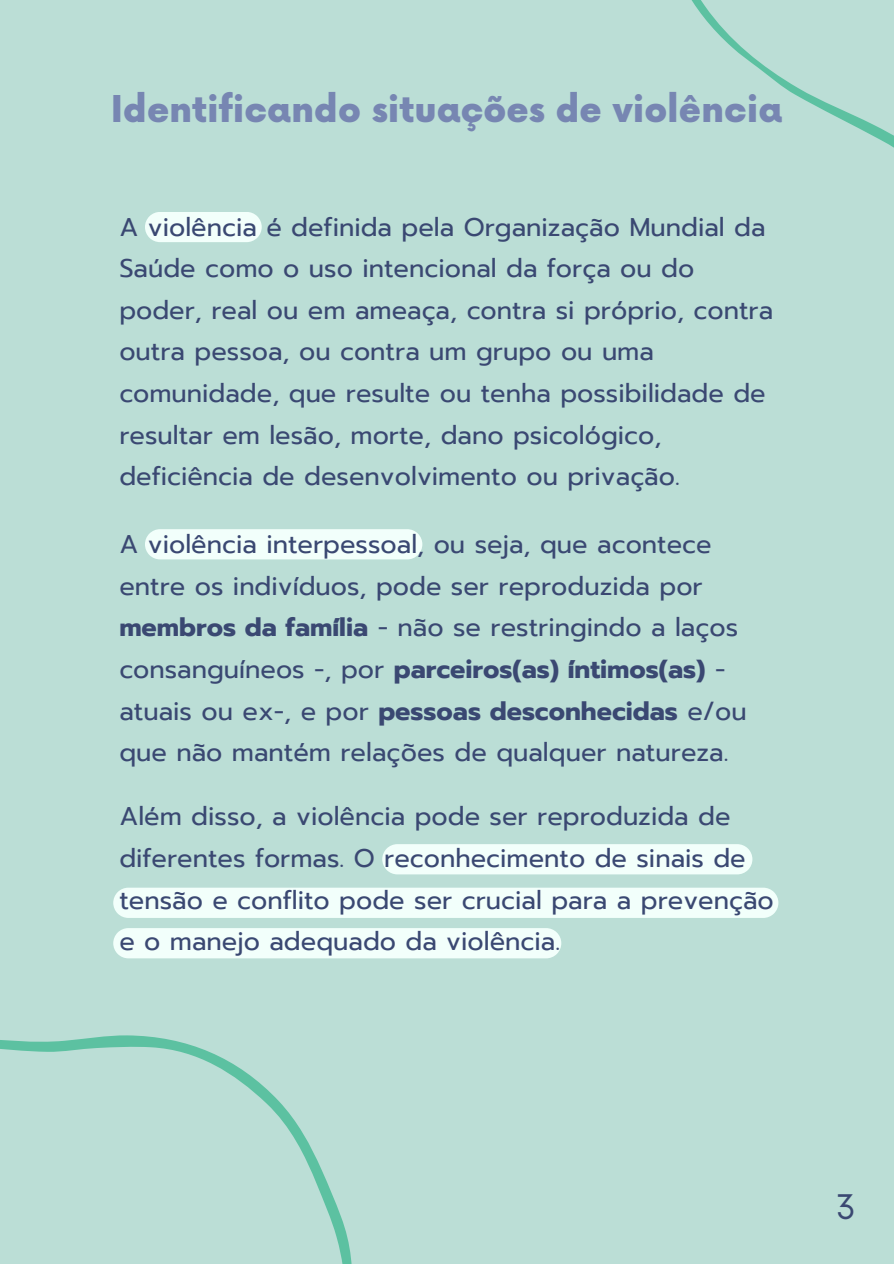
<style>
.page{position:relative;width:894px;height:1264px;background:#fff}
.page>*{position:absolute;margin:0;border:0;box-sizing:border-box;transform-origin:0 0}
.t1{font:900 36px "Now";color:#7786b2}
.t2{font:33px "Now";color:#3a4872}
.t3{font:25.5px/41.7px "Prompt";color:#3a4872}
.s1{font-weight:700}
</style>
<div class="page">
<div style="left:0;top:0;width:893px;height:1263px;background:#bbded6"></div>
<div style="left:145px;top:212px;width:117px;height:30px;background:#f2fffb"></div>
<div style="left:145px;top:529px;width:277px;height:30px;background:#f2fffb"></div>
<div style="left:382px;top:844px;width:370px;height:30px;background:#f2fffb"></div>
<div style="left:113px;top:887px;width:665px;height:30px;background:#f2fffb"></div>
<div style="left:392px;top:928px;width:169px;height:30px;background:#f2fffb"></div>
<svg style="left:0;top:928px;width:392px;height:335px"></svg>
<svg style="left:691px;top:0;width:202px;height:147px"></svg>
<p class="t1" style="left:111px;top:89px;width:673px">Identificando situações de violência</p>
<p class="t3" style="left:119px;top:206px;width:655px">A violência é definida pela Organização Mundial da Saúde como o uso intencional da força ou do poder, real ou em ameaça, contra si próprio, contra outra pessoa, ou contra um grupo ou uma comunidade, que resulte ou tenha possibilidade de resultar em lesão, morte, dano psicológico, deficiência de desenvolvimento ou privação.</p>
<h1 class="t3" style="left:119px;top:523px;width:628px">A violência interpessoal, ou seja, que acontece entre os indivíduos, pode ser reproduzida por <span class="s1">membros da família</span> - não se restringindo a laços consanguíneos -, por <span class="s1">parceiros(as) íntimos(as)</span> - atuais ou ex-, e por <span class="s1">pessoas desconhecidas</span> e/ou que não mantém relações de qualquer natureza.</h1>
<p class="t3" style="left:119px;top:796px;width:655px">Além disso, a violência pode ser reproduzida de diferentes formas. O reconhecimento de sinais de tensão e conflito pode ser crucial para a prevenção e o manejo adequado da violência.</p>
<p class="t2" style="left:835px;top:1188px;width:22px">3</p>
</div>
